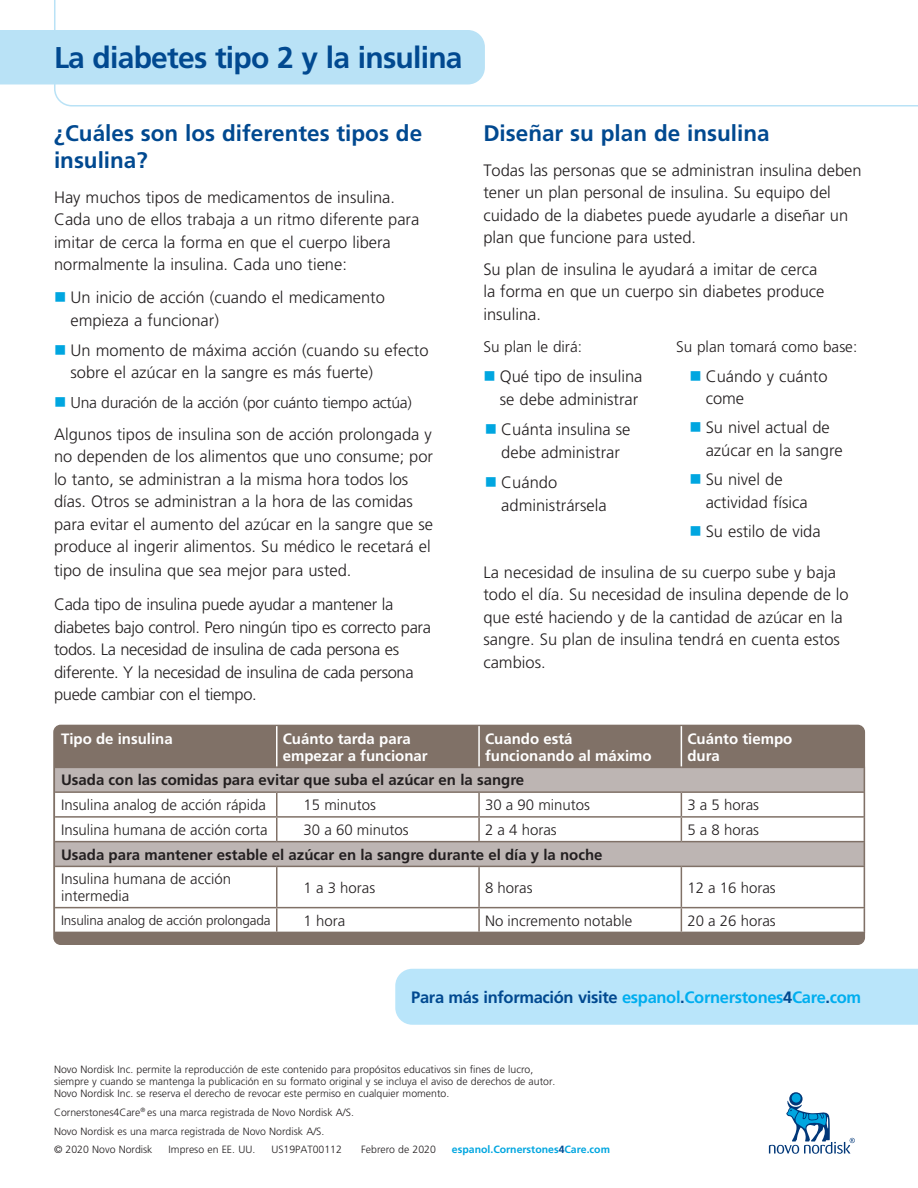
<style>
.page{position:relative;width:918px;height:1188px;background:#fff}
.page>*{position:absolute;margin:0;border:0;box-sizing:border-box;transform-origin:0 0}
.t1{font:700 30px "Frutiger";letter-spacing:-.025em;color:#014990}
.Text{font:700 22.5px/27px "Frutiger";color:#014990}
.Text-2{font:300 16.5px/22.5px "Frutiger";color:#231f20}
.Text-3{font:300 16.5px/22.5px "Frutiger";letter-spacing:-.02em;color:#231f20}
.t2{font:700 16.5px "Frutiger";letter-spacing:-.02em;color:#014990}
.Text-4{font:300 15.75px "Frutiger";letter-spacing:-.02em;color:#231f20}
.Text-5{font:300 15.3px "Frutiger";color:#231f20}
.t3{font:300 15px "Frutiger";color:#231f20}
.t4{font:700 15px "Frutiger";color:#231f20}
.t5{font:700 15px/16.5px "Frutiger";color:#fff}
.t6{font:300 13.5px "Frutiger";letter-spacing:-.01em;color:#231f20}
.Text-6{font:300 10.5px/12px "Frutiger";color:#231f20}
.Text-7{font:700 10.5px "Frutiger";color:#00a6e0}
.s1{color:#00a6e0}
.s2{color:#00aeef}
.s3{color:#014990}
</style>
<div class="page">
<svg style="left:54px;top:0;width:864px;height:106px"></svg>
<div style="left:0;top:30px;width:485px;height:54px;background:#b9e2f6"></div>
<div style="left:395px;top:969px;width:523px;height:56px;background:#b9e5fa"></div>
<div style="left:54px;top:725px;width:810px;height:219px;background:#807167;border-radius:7px"></div>
<div style="left:53px;top:725px;width:812px;height:220px;border:2px solid #807167;border-radius:7px"></div>
<div style="left:55px;top:768px;width:809px;height:23px;background:#bdb5b3"></div>
<svg style="left:55px;top:793px;width:809px;height:139px;background:#f1f0ef"></svg>
<hr style="left:276px;top:726px;width:2px;height:41px;background:#fff">
<hr style="left:478px;top:726px;width:2px;height:41px;background:#fff">
<hr style="left:681px;top:726px;width:1px;height:41px;background:#fff">
<hr style="left:55px;top:767px;width:222px;height:1px;background:#807167">
<hr style="left:681px;top:767px;width:184px;height:1px;background:#807167">
<hr style="left:55px;top:791px;width:222px;height:2px;background:#807167">
<hr style="left:276px;top:793px;width:2px;height:23px;background:#807167">
<hr style="left:478px;top:793px;width:2px;height:23px;background:#807167">
<hr style="left:681px;top:791px;width:184px;height:2px;background:#807167">
<hr style="left:55px;top:816px;width:222px;height:2px;background:#807167">
<hr style="left:277px;top:816px;width:202px;height:2px;background:#807167">
<hr style="left:276px;top:818px;width:2px;height:23px;background:#807167">
<hr style="left:479px;top:816px;width:202px;height:2px;background:#807167">
<hr style="left:478px;top:818px;width:2px;height:23px;background:#807167">
<hr style="left:681px;top:816px;width:184px;height:2px;background:#807167">
<svg style="left:681px;top:793px;width:1px;height:48px"></svg>
<hr style="left:55px;top:841px;width:222px;height:1px;background:#807167">
<hr style="left:277px;top:841px;width:202px;height:1px;background:#807167">
<hr style="left:479px;top:841px;width:202px;height:1px;background:#807167">
<hr style="left:681px;top:841px;width:184px;height:1px;background:#807167">
<svg style="left:864px;top:768px;width:1px;height:98px"></svg>
<hr style="left:55px;top:866px;width:222px;height:1px;background:#807167">
<hr style="left:277px;top:866px;width:202px;height:1px;background:#807167">
<hr style="left:276px;top:867px;width:2px;height:40px;background:#807167">
<hr style="left:479px;top:866px;width:202px;height:1px;background:#807167">
<hr style="left:478px;top:867px;width:2px;height:40px;background:#807167">
<hr style="left:681px;top:866px;width:184px;height:1px;background:#807167">
<hr style="left:681px;top:867px;width:1px;height:40px;background:#807167">
<hr style="left:864px;top:867px;width:1px;height:40px;background:#807167">
<hr style="left:55px;top:907px;width:222px;height:1px;background:#807167">
<hr style="left:277px;top:907px;width:202px;height:1px;background:#807167">
<hr style="left:276px;top:908px;width:2px;height:24px;background:#807167">
<hr style="left:479px;top:907px;width:202px;height:1px;background:#807167">
<hr style="left:478px;top:908px;width:2px;height:24px;background:#807167">
<hr style="left:681px;top:907px;width:184px;height:1px;background:#807167">
<svg style="left:681px;top:908px;width:1px;height:24px"></svg>
<svg style="left:864px;top:908px;width:1px;height:24px"></svg>
<hr style="left:55px;top:932px;width:222px;height:1px;background:#807167">
<hr style="left:681px;top:932px;width:184px;height:1px;background:#807167">
<svg style="left:789px;top:1092px;width:14px;height:14px"></svg>
<div style="left:792px;top:1094px;width:9px;height:9px;background:#00a6e0;border-radius:50%"></div>
<svg style="left:769px;top:1100px;width:86px;height:54px"></svg>
<p class="t1" style="left:54px;top:40px;width:410px">La diabetes tipo 2 y la insulina</p>
<p class="Text" style="left:54px;top:120px;width:370px">¿Cuáles son los diferentes tipos de insulina?</p>
<p class="Text-2" style="left:54px;top:186px;width:367px">Hay muchos tipos de medicamentos de insulina.<br>Cada uno de ellos trabaja a un ritmo diferente para imitar de cerca la forma en que el cuerpo libera normalmente la insulina. Cada uno tiene:</p>
<p class="Text-2" style="left:70px;top:285px;width:316px;line-height:23.2px;text-indent:-16px"><span class="s1">■</span> Un inicio de acción (cuando el medicamento empieza a funcionar)</p>
<p class="Text-2" style="left:71px;top:339px;width:360px;text-indent:-17px"><span class="s1">■</span> Un momento de máxima acción (cuando su efecto sobre el azúcar en la sangre es más fuerte)</p>
<p class="Text-4" style="left:54px;top:394px;width:359px"><span class="s1">■</span> Una duración de la acción (por cuánto tiempo actúa)</p>
<p class="Text-2" style="left:54px;top:423px;width:381px">Algunos tipos de insulina son de acción prolongada y no dependen de los alimentos que uno consume; por lo tanto, se administran a la misma hora todos los días. Otros se administran a la hora de las comidas para evitar el aumento del azúcar en la sangre que se produce al ingerir alimentos. Su médico le recetará el tipo de insulina que sea mejor para usted.</p>
<p class="Text-3" style="left:54px;top:593px;width:379px">Cada tipo de insulina puede ayudar a mantener la diabetes bajo control. Pero ningún tipo es correcto para todos. La necesidad de insulina de cada persona es diferente. Y la necesidad de insulina de cada persona puede cambiar con el tiempo.</p>
<p class="Text" style="left:483px;top:120px;width:288px">Diseñar su plan de insulina</p>
<p class="Text-2" style="left:483px;top:159px;width:380px">Todas las personas que se administran insulina deben tener un plan personal de insulina. Su equipo del cuidado de la diabetes puede ayudarle a diseñar un plan que funcione para usted.</p>
<p class="Text-2" style="left:483px;top:258px;width:343px">Su plan de insulina le ayudará a imitar de cerca la forma en que un cuerpo sin diabetes produce insulina.</p>
<p class="Text-5" style="left:483px;top:338px;width:100px">Su plan le dirá:</p>
<p class="Text-5" style="left:676px;top:338px;width:183px">Su plan tomará como base:</p>
<p class="Text-2" style="left:483px;top:365px;width:161px;text-align:right"><span class="s1">■</span> Qué tipo de insulina se debe administrar</p>
<p class="Text-2" style="left:485px;top:417px;width:147px;line-height:23.2px;text-align:center"><span class="s1">■</span> Cuánta insulina se debe administrar</p>
<p class="Text-2" style="left:501px;top:471px;width:107px;line-height:23.2px;text-indent:-17px"><span class="s1">■</span> Cuándo administrársela</p>
<p class="Text-2" style="left:706px;top:365px;width:123px;text-indent:-16px"><span class="s1">■</span> Cuándo y cuánto come</p>
<p class="Text-2" style="left:706px;top:417px;width:139px;text-indent:-16px"><span class="s1">■</span> Su nivel actual de azúcar en la sangre</p>
<p class="Text-2" style="left:706px;top:468px;width:104px;text-indent:-16px"><span class="s1">■</span> Su nivel de actividad física</p>
<p class="Text-2" style="left:690px;top:520px;width:133px"><span class="s1">■</span> Su estilo de vida</p>
<p class="Text-2" style="left:483px;top:561px;width:367px">La necesidad de insulina de su cuerpo sube y baja todo el día. Su necesidad de insulina depende de lo que esté haciendo y de la cantidad de azúcar en la sangre. Su plan de insulina tendrá en cuenta estos cambios.</p>
<p class="t5" style="left:61px;top:731px;width:113px">Tipo de insulina</p>
<p class="t5" style="left:283px;top:731px;width:147px">Cuánto tarda para empezar a funcionar</p>
<p class="t5" style="left:485px;top:731px;width:168px">Cuando está funcionando al máximo</p>
<p class="t5" style="left:687px;top:731px;width:107px">Cuánto tiempo</p>
<p class="t5" style="left:687px;top:747px;width:34px">dura</p>
<p class="t4" style="left:61px;top:771px;width:465px">Usada con las comidas para evitar que suba el azúcar en la sangre</p>
<p class="t3" style="left:61px;top:796px;width:207px">Insulina analog de acción rápida</p>
<p class="t3" style="left:304px;top:796px;width:74px">15 minutos</p>
<p class="t3" style="left:485px;top:796px;width:107px">30 a 90 minutos</p>
<p class="t3" style="left:687px;top:796px;width:73px">3 a 5 horas</p>
<p class="t3" style="left:61px;top:821px;width:208px">Insulina humana de acción corta</p>
<p class="t3" style="left:304px;top:821px;width:107px">30 a 60 minutos</p>
<p class="t3" style="left:485px;top:821px;width:73px">2 a 4 horas</p>
<p class="t3" style="left:687px;top:821px;width:73px">5 a 8 horas</p>
<p class="t4" style="left:61px;top:846px;width:543px">Usada para mantener estable el azúcar en la sangre durante el día y la noche</p>
<p class="t3" style="left:61px;top:871px;width:172px">Insulina humana de acción</p>
<p class="t3" style="left:61px;top:887px;width:70px">intermedia</p>
<p class="t3" style="left:304px;top:879px;width:73px">1 a 3 horas</p>
<p class="t3" style="left:485px;top:879px;width:49px">8 horas</p>
<p class="t3" style="left:687px;top:879px;width:90px">12 a 16 horas</p>
<p class="t6" style="left:61px;top:913px;width:211px">Insulina analog de acción prolongada</p>
<p class="t3" style="left:304px;top:912px;width:43px">1 hora</p>
<p class="t3" style="left:485px;top:912px;width:149px">No incremento notable</p>
<p class="t3" style="left:687px;top:912px;width:90px">20 a 26 horas</p>
<p class="t2" style="left:411px;top:988px;width:452px">Para más información visite <span class="s2">espanol</span>.<span class="s2">Cornerstones</span>4<span class="s2">Care</span>.<span class="s2">com</span></p>
<p class="Text-6" style="left:54px;top:1064px;width:503px">Novo Nordisk Inc. permite la reproducción de este contenido para propósitos educativos sin fines de lucro, siempre y cuando se mantenga la publicación en su formato original y se incluya el aviso de derechos de autor.<br>Novo Nordisk Inc. se reserva el derecho de revocar este permiso en cualquier momento.</p>
<p class="Text-6" style="left:54px;top:1106px;width:301px">Cornerstones4Care<sup>®</sup> es una marca registrada de Novo Nordisk A/S.</p>
<p class="Text-6" style="left:54px;top:1125px;width:272px">Novo Nordisk es una marca registrada de Novo Nordisk A/S.</p>
<p class="Text-6" style="left:54px;top:1144px;width:100px">© 2020 Novo Nordisk</p>
<p class="Text-6" style="left:169px;top:1144px;width:88px">Impreso en EE. UU.</p>
<p class="Text-6" style="left:271px;top:1144px;width:72px">US19PAT00112</p>
<p class="Text-6" style="left:361px;top:1144px;width:76px">Febrero de 2020</p>
<p class="Text-7" style="left:452px;top:1143px;width:160px">espanol.Cornerstones<span class="s3">4</span>Care.com</p>
</div>
